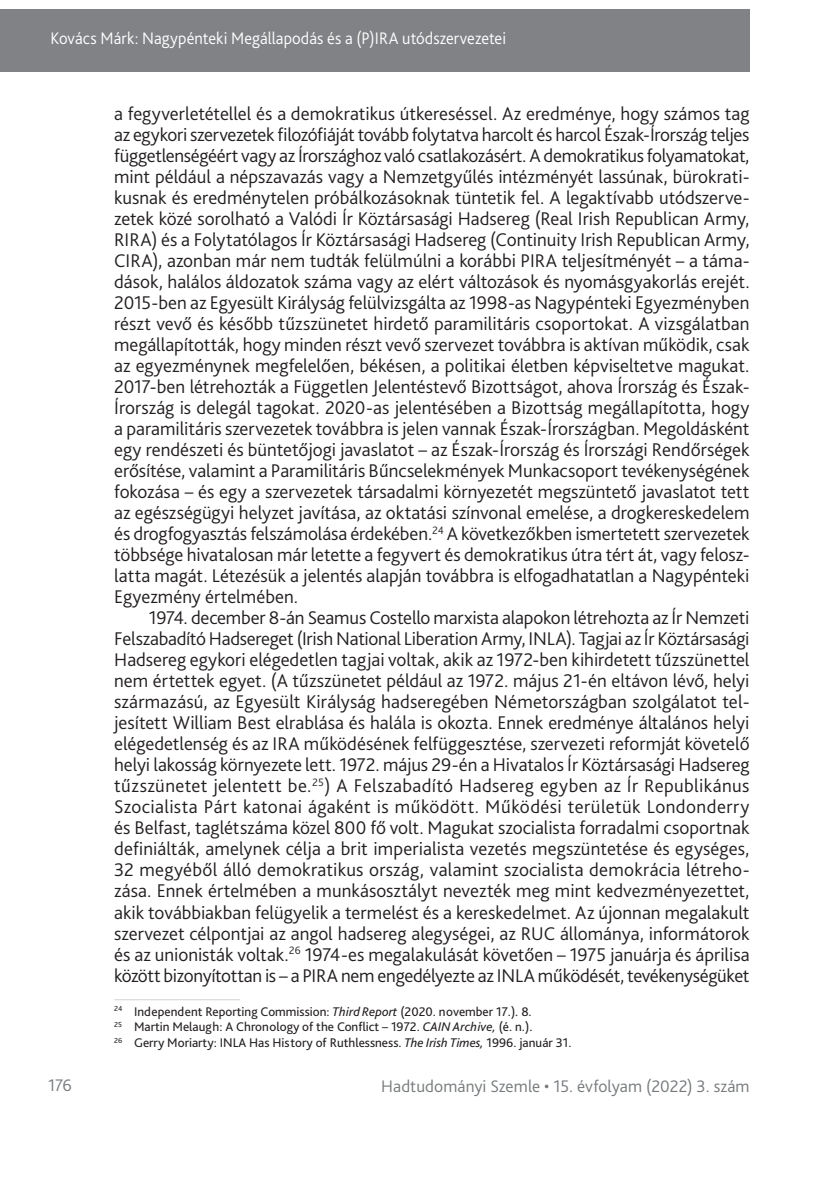
<style>
.page{position:relative;width:834px;height:1181px;background:#fff}
.page>*{position:absolute;margin:0;border:0;box-sizing:border-box;transform-origin:0 0}
._2__Body_1st_paragra{font:300 19.25px/21px "Bliss Pro";color:#231f20;text-align:justify}
._1__Body{font:300 19.25px/21px "Bliss Pro";letter-spacing:-.005em;color:#231f20;text-align:justify}
.t1{font:300 17.5px "Bliss Pro";letter-spacing:.01em;color:#fff;scale:.95 1}
.t2{font:300 17.5px "Bliss Pro";letter-spacing:.005em;color:#767a7c}
.Lábjegyzet{font:13.12px "Bliss Pro";color:#231f20}
.s1{font-style:italic}
</style>
<div class="page">
<div style="left:0;top:9px;width:749px;height:63px;background:#808285"></div>
<hr style="left:114px;top:999px;width:126px;height:1px;background:#d1d2d4">
<p class="t1" style="left:51px;top:27px;width:481px">Kovács Márk: Nagypénteki Megállapodás és a (P)IRA utódszervezetei</p>
<p class="_2__Body_1st_paragra" style="left:114px;top:103px;width:637px">a fegyverletétellel és a demokratikus útkereséssel. Az eredménye, hogy számos tag az egykori szervezetek filozófiáját tovább folytatva harcolt és harcol Észak-Írország teljes függetlenségéért vagy az Írországhoz való csatlakozásért. A demokratikus folyamatokat, mint például a népszavazás vagy a Nemzetgyűlés intézményét lassúnak, bürokrati&shy;kusnak és eredménytelen próbálkozásoknak tüntetik fel. A legaktívabb utódszerve&shy;zetek közé sorolható a Valódi Ír Köztársasági Hadsereg (Real Irish Republican Army, RIRA) és a Folytatólagos Ír Köztársasági Hadsereg (Continuity Irish Republican Army, CIRA), azonban már nem tudták felülmúlni a korábbi PIRA teljesítményét – a táma&shy;dások, halálos áldozatok száma vagy az elért változások és nyomásgyakorlás erejét.<br>2015-ben az Egyesült Királyság felülvizsgálta az -1998-as Nagypénteki Egyezményben részt vevő és később tűzszünetet hirdető paramilitáris csoportokat. A vizsgálatban megállapították, hogy minden részt vevő szervezet továbbra is aktívan működik, csak az egyezménynek megfelelően, békésen, a politikai életben képviseltetve magukat.<br>2017-ben létrehozták a Független Jelentéstevő Bizottságot, ahova Írország és Észak-Írország is delegál tagokat. 2020-as jelentésében a Bizottság megállapította, hogy a paramilitáris szervezetek továbbra is jelen vannak Észak-Írországban. Megoldásként egy rendészeti és büntetőjogi javaslatot – az Észak-Írország és Írországi Rendőrségek erősítése, valamint a Paramilitáris Bűncselekmények Munkacsoport tevékenységének fokozása – és egy a szervezetek társadalmi környezetét megszüntető javaslatot tett az egészségügyi helyzet javítása, az oktatási színvonal emelése, a drogkereskedelem és drogfogyasztás felszámolása érdekében.<sup>24</sup> A következőkben ismertetett szervezetek többsége hivatalosan már letette a fegyvert és demokratikus útra tért át, vagy felosz&shy;latta magát. Létezésük a jelentés alapján továbbra is elfogadhatatlan a Nagypénteki Egyezmény értelmében.</p>
<p class="_1__Body" style="left:114px;top:607px;width:636px;text-indent:35px">1974. december 8-án Seamus Costello marxista alapokon létrehozta az Ír Nemzeti Felszabadító Hadsereget (Irish National Liberation Army, INLA). Tagjai az Ír Köztársasági Hadsereg egykori elégedetlen tagjai voltak, akik az -1972-ben kihirdetett tűzszünettel nem értettek egyet. (A tűzszünetet például az -1972. május 21-én eltávon lévő, helyi származású, az Egyesült Királyság hadseregében Németországban szolgálatot tel&shy;jesített William Best elrablása és halála is okozta. Ennek eredménye általános helyi elégedetlenség és az IRA működésének felfüggesztése, szervezeti reformját követelő helyi lakosság környezete lett. 1972. május 29-én a Hivatalos Ír Köztársasági Hadsereg tűzszünetet jelentett be.<sup>25</sup>) A Felszabadító Hadsereg egyben az Ír Republikánus Szocialista Párt katonai ágaként is működött. Működési területük Londonderry és Belfast, taglétszáma közel 800 fő volt. Magukat szocialista forradalmi csoportnak definiálták, amelynek célja a brit imperialista vezetés megszüntetése és egységes, 32 megyéből álló demokratikus ország, valamint szocialista demokrácia létreho&shy;zása. Ennek értelmében a munkásosztályt nevezték meg mint kedvezményezettet, akik továbbiakban felügyelik a termelést és a kereskedelmet. Az újonnan megalakult szervezet célpontjai az angol hadsereg alegységei, az RUC állománya, informátorok és az unionisták voltak.<sup>26</sup> 1974-es megalakulását követően – -1975 januárja és áprilisa között bizonyítottan is – a PIRA nem engedélyezte az INLA működését, tevékenységüket</p>
<p class="Lábjegyzet" style="left:114px;top:1003px;width:419px"><sup>24</sup> Independent Reporting Commission: <span class="s1">Third Report</span> (2020. november 17.). 8.</p>
<p class="Lábjegyzet" style="left:114px;top:1018px;width:419px"><sup>25</sup> Martin Melaugh: A Chronology of the Conflict – -1972. <span class="s1">CAIN Archive,</span> (é. n.).</p>
<p class="Lábjegyzet" style="left:114px;top:1034px;width:459px"><sup>26</sup> Gerry Moriarty: INLA Has History of Ruthlessness. <span class="s1">The Irish Times,</span> 1996. január 31.</p>
<p class="t2" style="left:48px;top:1074px;width:25px">176</p>
<p class="t2" style="left:381px;top:1075px;width:370px">Hadtudományi Szemle • 15. évfolyam (2022) 3. szám</p>
</div>
